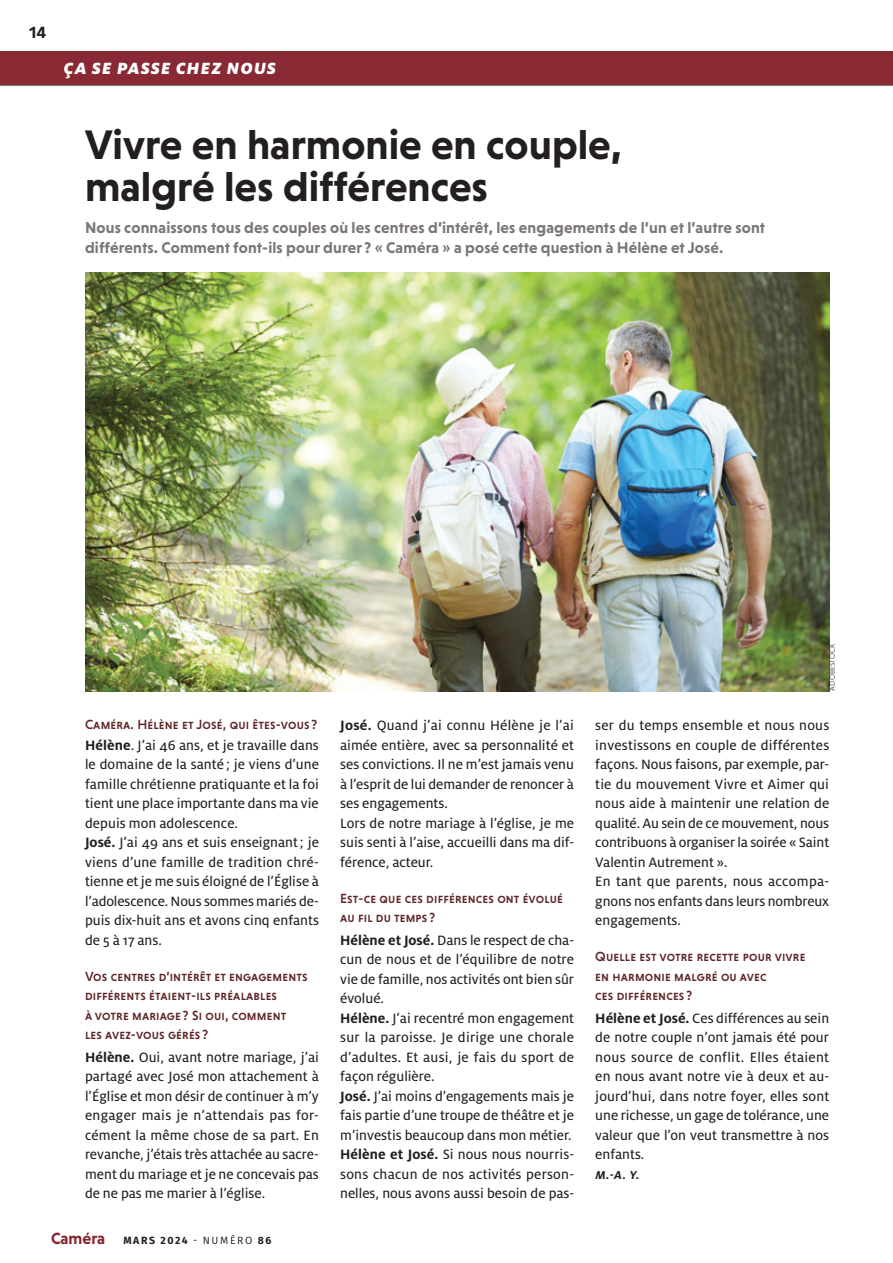
<style>
.page{position:relative;width:893px;height:1263px;background:#fff}
.page>*{position:absolute;margin:0;border:0;box-sizing:border-box;transform-origin:0 0}
.ARTICLE-Titre{font:700 42px/42px "Niveau Grotesk";color:#231f20}
.t1{font:italic 900 18px "Milo OT";letter-spacing:.07em;color:#fff}
.t2{font:700 16.5px "Pluto Cond";color:#231f20}
.ARTICLE-Chapo{font:700 15.9px/19.5px "Niveau Grotesk";letter-spacing:.01em;color:#7b7776}
.ARTICLE-TEXTE_COURAN{font:15px/19.5px "Milo OT Text";color:#231f20;text-align:justify}
.ARTICLE-question{font:13.5px/19.5px "Niveau Grotesk Medium Small Caps";letter-spacing:.01em;color:#5f2628}
.ARTICLE-signature{font:italic 700 12.75px "Milo OT";color:#231f20}
.t3{font:700 10.5px "Fira Sans";letter-spacing:.15em;color:#231f20}
.PHOTO-crédit{font:300 7.5px "Niveau Grotesk";letter-spacing:.015em;color:#231f20}
.s1{font-family:"Milo OT";font-weight:700}
.s2{font-family:"Niveau Grotesk";font-size:16.5px;color:#882933}
.s3{font-weight:400}
</style>
<div class="page">
<img style="left:85px;top:272px;width:744px;height:420px">
<div style="left:0;top:51px;width:893px;height:34px;background:#882933"></div>
<hr style="left:0;top:85px;width:893px;height:1px;background:#808285">
<p class="t2" style="left:29px;top:23px;width:19px">14</p>
<p class="t1" style="left:64px;top:58px;width:214px">ÇA SE PASSE CHEZ NOUS</p>
<p class="ARTICLE-Titre" style="left:85px;top:123px;width:538px">Vivre en harmonie en couple, malgré les différences</p>
<p class="ARTICLE-Chapo" style="left:85px;top:218px;width:682px">Nous connaissons tous des couples où les centres d’intérêt, les engagements de l’un et l’autre sont différents. Comment font-ils pour durer ? « Caméra » a posé cette question à Hélène et José.</p>
<p class="ARTICLE-question" style="left:85px;top:714px;width:234px">Caméra. Hélène et José, qui êtes-vous ?</p>
<p class="ARTICLE-TEXTE_COURAN" style="left:85px;top:735px;width:235px"><span class="s1">Hélène</span>. J’ai 46 ans, et je travaille dans le domaine de la santé ; je viens d’une famille chrétienne pratiquante et la foi tient une place importante dans ma vie depuis mon adolescence.</p>
<p class="ARTICLE-TEXTE_COURAN" style="left:85px;top:833px;width:235px"><span class="s1">José.</span> J’ai 49 ans et suis enseignant; je viens d’une famille de tradition chré&shy;tienne et je me suis éloigné de l’Église à l’adolescence. Nous sommes mariés de&shy;puis dix-huit ans et avons cinq enfants de 5 à 17 ans.</p>
<p class="ARTICLE-question" style="left:85px;top:966px;width:224px">Vos centres d’intérêt et engagements différents étaient-ils préalables<br>à votre mariage ? Si oui, comment<br>les avez-vous gérés ?</p>
<p class="ARTICLE-TEXTE_COURAN" style="left:85px;top:1047px;width:235px"><span class="s1">Hélène.</span> Oui, avant notre mariage, j’ai partagé avec José mon attachement à l’Église et mon désir de continuer à m’y engager mais je n’attendais pas for&shy;cément la même chose de sa part. En revanche, j’étais très attachée au sacre&shy;ment du mariage et je ne concevais pas de ne pas me marier à l’église.</p>
<p class="ARTICLE-TEXTE_COURAN" style="left:340px;top:716px;width:235px"><span class="s1">José.</span> Quand j’ai connu Hélène je l’ai aimée entière, avec sa personnalité et ses convictions. Il ne m’est jamais venu à l’esprit de lui demander de renoncer à ses engagements.</p>
<p class="ARTICLE-TEXTE_COURAN" style="left:340px;top:813px;width:235px">Lors de notre mariage à l’église, je me suis senti à l’aise, accueilli dans ma dif&shy;férence, acteur.</p>
<p class="ARTICLE-question" style="left:340px;top:888px;width:224px">Est-ce que ces différences ont évolué au fil du temps ?</p>
<p class="ARTICLE-TEXTE_COURAN" style="left:340px;top:930px;width:235px"><span class="s1">Hélène et José.</span> Dans le respect de cha&shy;cun de nous et de l’équilibre de notre vie de famille, nos activités ont bien sûr évolué.</p>
<p class="ARTICLE-TEXTE_COURAN" style="left:340px;top:1008px;width:235px"><span class="s1">Hélène.</span> J’ai recentré mon engagement sur la paroisse. Je dirige une chorale d’adultes. Et ausi, je fais du sport de façon régulière.</p>
<p class="ARTICLE-TEXTE_COURAN" style="left:340px;top:1086px;width:235px"><span class="s1">José.</span> J’ai moins d’engagements mais je fais partie d’une troupe de théâtre et je m’investis beaucoup dans mon métier.</p>
<p class="ARTICLE-TEXTE_COURAN" style="left:340px;top:1145px;width:235px"><span class="s1">Hélène et José.</span> Si nous nous nourris&shy;sons chacun de nos activités person&shy;nelles, nous avons aussi besoin de pas-</p>
<p class="PHOTO-crédit" style="left:828px;top:691px;width:48px;rotate:-90deg">ADOBESTOCK</p>
<p class="ARTICLE-TEXTE_COURAN" style="left:595px;top:716px;width:236px">ser du temps ensemble et nous nous investissons en couple de différentes façons. Nous faisons, par exemple, par&shy;tie du mouvement Vivre et Aimer qui nous aide à maintenir une relation de qualité. Au sein de ce mouvement, nous contribuons à organiser la soirée « Saint Valentin Autrement ».</p>
<p class="ARTICLE-TEXTE_COURAN" style="left:595px;top:872px;width:235px">En tant que parents, nous accompa&shy;gnons nos enfants dans leurs nombreux engagements.</p>
<p class="ARTICLE-question" style="left:595px;top:947px;width:212px">Quelle est votre recette pour vivre en harmonie malgré ou avec<br>ces différences ?</p>
<p class="ARTICLE-TEXTE_COURAN" style="left:595px;top:1008px;width:235px"><span class="s1">Hélène et José.</span> Ces différences au sein de notre couple n’ont jamais été pour nous source de conflit. Elles étaient en nous avant notre vie à deux et au&shy;jourd’hui, dans notre foyer, elles sont une richesse, un gage de tolérance, une valeur que l’on veut transmettre à nos enfants.</p>
<p class="ARTICLE-signature" style="left:595px;top:1168px;width:46px">M.-A. Y.</p>
<p class="t3" style="left:51px;top:1231px;width:222px"><span class="s2">Caméra</span> MARS 2024 <span class="s3">- NUMÉRO</span> 86</p>
</div>
